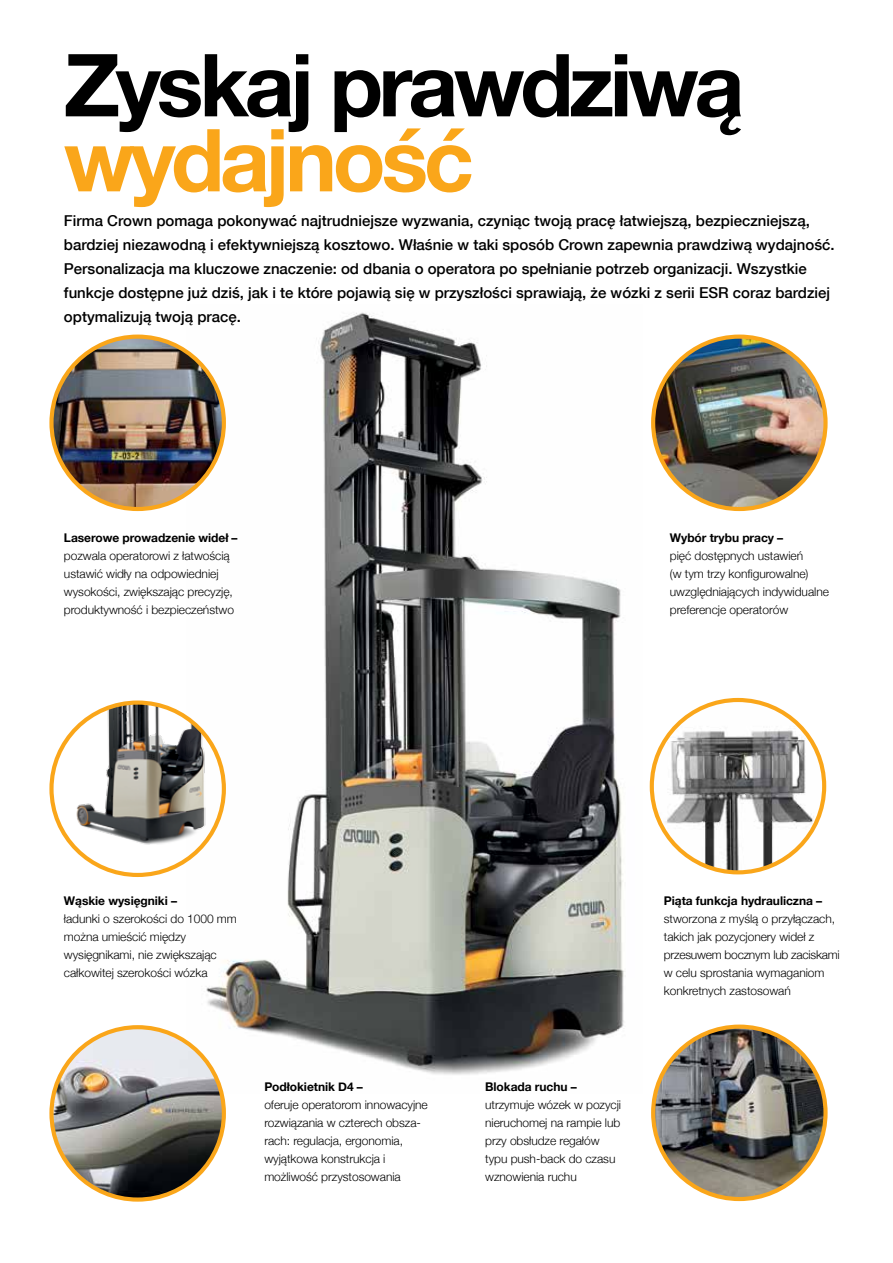
<style>
.page{position:relative;width:893px;height:1263px;background:#fff}
.page>*{position:absolute;margin:0;border:0;box-sizing:border-box;transform-origin:0 0}
.t1{font:700 87px "Helvetica Neue";letter-spacing:-.05em;color:#000}
.t2{font:700 87px "Helvetica Neue";letter-spacing:-.05em;color:#faa61a}
.t3{font:500 15px/24px "Helvetica Neue";color:#000}
.t4{font:300 12px/18px "Helvetica Neue";letter-spacing:-.005em;color:#000}
.t5{font:700 12px "Helvetica Neue";letter-spacing:-.005em;color:#000}
</style>
<div class="page">
<img style="left:652px;top:700px;width:172px;height:172px">
<div style="left:650px;top:698px;width:176px;height:176px;border:4px solid #faa61a;border-radius:50%"></div>
<img style="left:186px;top:312px;width:439px;height:781px">
<img style="left:52px;top:337px;width:172px;height:172px;border-radius:86px">
<div style="left:49px;top:335px;width:177px;height:176px;border:4px solid #faa61a;border-radius:50%"></div>
<img style="left:653px;top:337px;width:172px;height:172px;border-radius:86px">
<div style="left:651px;top:335px;width:177px;height:176px;border:4px solid #faa61a;border-radius:50%"></div>
<img style="left:653px;top:1027px;width:172px;height:172px;border-radius:86px">
<div style="left:651px;top:1024px;width:177px;height:177px;border:4px solid #faa61a;border-radius:50%"></div>
<img style="left:53px;top:702px;width:171px;height:151px">
<div style="left:49px;top:700px;width:177px;height:177px;border:4px solid #faa61a;border-radius:50%"></div>
<img style="left:52px;top:1027px;width:172px;height:172px;border-radius:86px">
<div style="left:49px;top:1025px;width:177px;height:177px;border:4px solid #faa61a;border-radius:50%"></div>
<h1 class="t1" style="left:64px;top:31px;width:682px">Zyskaj prawdziwą</h1>
<h1 class="t2" style="left:64px;top:106px;width:411px">wydajność</h1>
<p class="t3" style="left:64px;top:208px;width:772px">Firma Crown pomaga pokonywać najtrudniejsze wyzwania, czyniąc twoją pracę łatwiejszą, bezpieczniejszą, bardziej niezawodną i efektywniejszą kosztowo. Właśnie w taki sposób Crown zapewnia prawdziwą wydajność.<br>Personalizacja ma kluczowe znaczenie: od dbania o operatora po spełnianie potrzeb organizacji. Wszystkie funkcje dostępne już dziś, jak i te które pojawią się w przyszłości sprawiają, że wózki z serii ESR coraz bardziej optymalizują twoją pracę.</p>
<p class="t5" style="left:64px;top:530px;width:175px">Laserowe prowadzenie wideł –</p>
<p class="t4" style="left:64px;top:546px;width:172px">pozwala operatorowi z łatwością ustawić widły na odpowiedniej wysokości, zwiększając precyzję, produktywność i bezpieczeństwo</p>
<p class="t5" style="left:670px;top:530px;width:115px">Wybór trybu pracy –</p>
<p class="t4" style="left:670px;top:546px;width:161px">pięć dostępnych ustawień<br>(w tym trzy konfigurowalne) uwzględniających indywidualne preferencje operatorów</p>
<p class="t5" style="left:64px;top:893px;width:115px">Wąskie wysięgniki –</p>
<p class="t4" style="left:64px;top:909px;width:174px">ładunki o szerokości do 1000 mm można umieścić między wysięgnikami, nie zwiększając całkowitej szerokości wózka</p>
<p class="t5" style="left:264px;top:1080px;width:100px">Podłokietnik D4 –</p>
<p class="t4" style="left:264px;top:1096px;width:165px">oferuje operatorom innowacyjne rozwiązania w czterech obsza&shy;rach: regulacja, ergonomia, wyjątkowa konstrukcja i możliwość przystosowania</p>
<p class="t5" style="left:485px;top:1080px;width:93px">Blokada ruchu –</p>
<p class="t4" style="left:485px;top:1096px;width:137px">utrzymuje wózek w pozycji nieruchomej na rampie lub przy obsłudze regałów typu push-back do czasu wznowienia ruchu</p>
<p class="t5" style="left:664px;top:893px;width:160px">Piąta funkcja hydrauliczna –</p>
<p class="t4" style="left:664px;top:909px;width:177px">stworzona z myślą o przyłączach, takich jak pozycjonery wideł z przesuwem bocznym lub zaciskami w celu sprostania wymaganiom konkretnych zastosowań</p>
</div>
